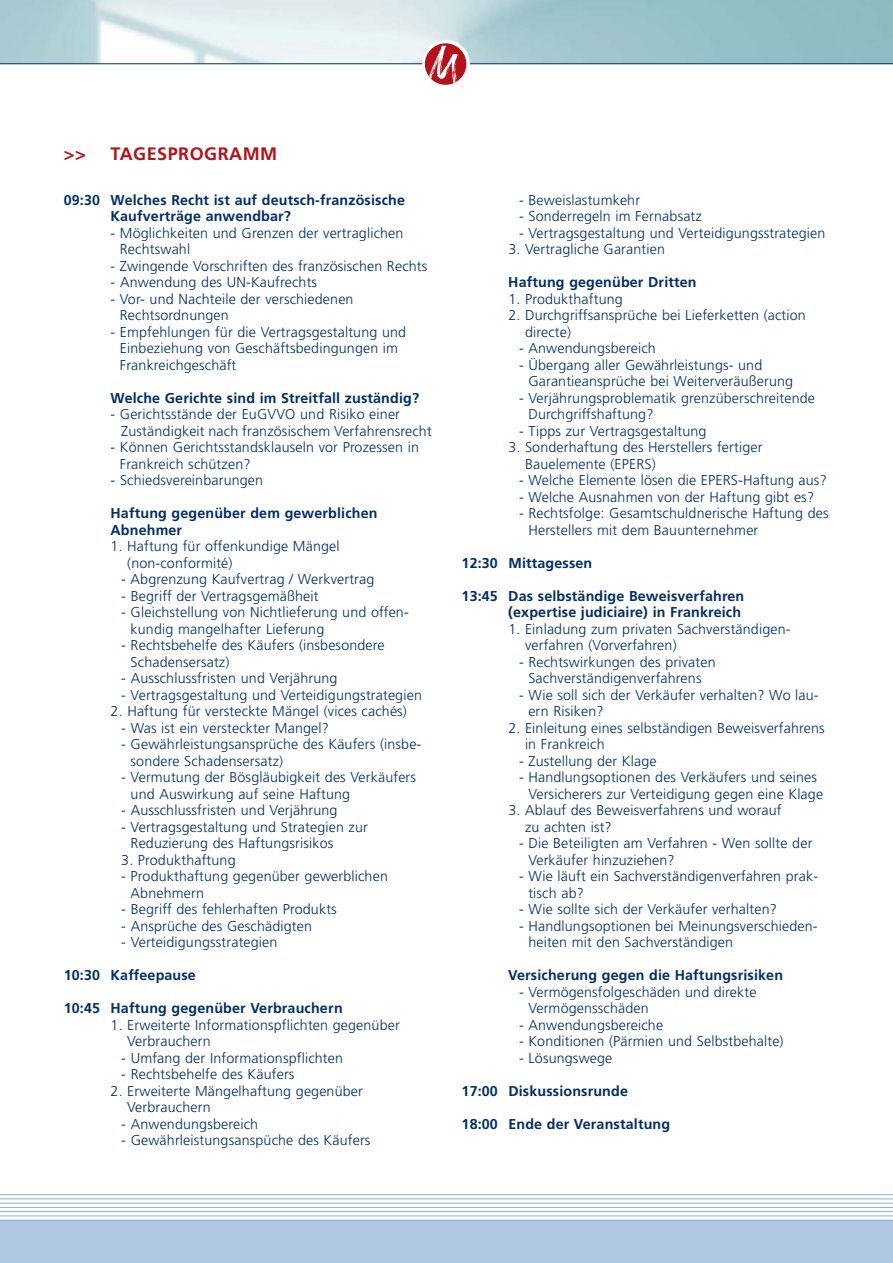
<style>
.page{position:relative;width:893px;height:1263px;background:#fff}
.page>*{position:absolute;margin:0;border:0;box-sizing:border-box;transform-origin:0 0}
.t1{font:700 18px "Frutiger";letter-spacing:.03em;color:#b5111a}
.t2{font:300 14.25px/16.5px "Frutiger";letter-spacing:.01em;color:#002d6a}
.t3{font:700 14.25px/16.5px "Frutiger";letter-spacing:.01em;color:#002d6a}
</style>
<div class="page">
<div style="left:0;top:1220px;width:892px;height:43px;background:#b0c7e1"></div>
<img style="left:0;top:0;width:892px;height:64px">
<hr style="left:0;top:64px;width:892px;height:1px;background:#002d6a">
<div style="left:422px;top:40px;width:48px;height:48px;background:#fff;border-radius:50%"></div>
<div style="left:425px;top:43px;width:41px;height:42px;background:#b5111a;border-radius:50%"></div>
<img style="left:425px;top:44px;width:37px;height:41px">
<hr style="left:0;top:1194px;width:892px;height:1px;background:#8aafd4">
<hr style="left:0;top:1199px;width:892px;height:1px;background:#8aafd4">
<hr style="left:0;top:1203px;width:892px;height:1px;background:#8aafd4">
<hr style="left:0;top:1207px;width:892px;height:1px;background:#8aafd4">
<hr style="left:0;top:1211px;width:892px;height:1px;background:#8aafd4">
<hr style="left:0;top:1216px;width:892px;height:1px;background:#8aafd4">
<hr style="left:0;top:1220px;width:892px;height:1px;background:#8aafd4">
<p class="t1" style="left:64px;top:147px;width:24px">&gt;&gt;</p>
<p class="t1" style="left:111px;top:147px;width:168px">TAGESPROGRAMM</p>
<p class="t3" style="left:110px;top:193px;width:296px;text-indent:-47px">09:30 Welches Recht ist auf deutsch-französische<br>Kaufverträge anwendbar?</p>
<p class="t2" style="left:120px;top:226px;width:285px;text-indent:-9px">- Möglichkeiten und Grenzen der vertraglichen<br>Rechtswahl</p>
<p class="t2" style="left:111px;top:259px;width:318px">- Zwingende Vorschriften des französischen Rechts</p>
<p class="t2" style="left:111px;top:275px;width:208px">- Anwendung des UN-Kaufrechts</p>
<p class="t2" style="left:120px;top:292px;width:235px;text-indent:-9px">- Vor- und Nachteile der verschiedenen<br>Rechtsordnungen</p>
<p class="t2" style="left:120px;top:325px;width:288px;text-indent:-9px">- Empfehlungen für die Vertragsgestaltung und<br>Einbeziehung von Geschäftsbedingungen im<br>Frankreichgeschäft</p>
<p class="t3" style="left:110px;top:391px;width:310px">Welche Gerichte sind im Streitfall zuständig?</p>
<p class="t2" style="left:121px;top:407px;width:312px;text-indent:-11px">- Gerichtsstände der EuGVVO und Risiko einer<br>Zuständigkeit nach französischem Verfahrensrecht</p>
<p class="t2" style="left:120px;top:440px;width:300px;text-indent:-9px">- Können Gerichtsstandsklauseln vor Prozessen in<br>Frankreich schützen?</p>
<p class="t2" style="left:111px;top:473px;width:154px">- Schiedsvereinbarungen</p>
<p class="t3" style="left:110px;top:506px;width:268px">Haftung gegenüber dem gewerblichen<br>Abnehmer</p>
<p class="t2" style="left:127px;top:539px;width:214px;text-indent:-17px">1. Haftung für offenkundige Mängel (non-conformité)</p>
<p class="t2" style="left:121px;top:572px;width:255px">- Abgrenzung Kaufvertrag / Werkvertrag</p>
<p class="t2" style="left:121px;top:589px;width:199px">- Begriff der Vertragsgemäßheit</p>
<p class="t2" style="left:131px;top:605px;width:280px;text-indent:-9px">- Gleichstellung von Nichtlieferung und offen&shy;kundig mangelhafter Lieferung</p>
<p class="t2" style="left:131px;top:638px;width:255px;text-indent:-9px">- Rechtsbehelfe des Käufers (insbesondere<br>Schadensersatz)</p>
<p class="t2" style="left:121px;top:671px;width:218px">- Ausschlussfristen und Verjährung</p>
<p class="t2" style="left:121px;top:688px;width:302px">- Vertragsgestaltung und Verteidigungstrategien</p>
<p class="t2" style="left:111px;top:704px;width:298px">2. Haftung für versteckte Mängel (vices cachés)</p>
<p class="t2" style="left:121px;top:721px;width:209px">- Was ist ein versteckter Mangel?</p>
<p class="t2" style="left:131px;top:737px;width:292px;text-indent:-9px">- Gewährleistungsansprüche des Käufers (insbe&shy;sondere Schadensersatz)</p>
<p class="t2" style="left:131px;top:770px;width:287px;text-indent:-9px">- Vermutung der Bösgläubigkeit des Verkäufers und Auswirkung auf seine Haftung</p>
<p class="t2" style="left:121px;top:803px;width:218px">- Ausschlussfristen und Verjährung</p>
<p class="t2" style="left:131px;top:820px;width:239px;text-indent:-9px">- Vertragsgestaltung und Strategien zur<br>Reduzierung des Haftungsrisikos</p>
<p class="t2" style="left:121px;top:853px;width:116px">3. Produkthaftung</p>
<p class="t2" style="left:131px;top:869px;width:259px;text-indent:-9px">- Produkthaftung gegenüber gewerblichen<br>Abnehmern</p>
<p class="t2" style="left:121px;top:902px;width:217px">- Begriff des fehlerhaften Produkts</p>
<p class="t2" style="left:121px;top:919px;width:192px">- Ansprüche des Geschädigten</p>
<p class="t2" style="left:121px;top:935px;width:158px">- Verteidigungsstrategien</p>
<p class="t3" style="left:64px;top:968px;width:134px">10:30 Kaffeepause</p>
<p class="t3" style="left:64px;top:1001px;width:280px">10:45 Haftung gegenüber Verbrauchern</p>
<p class="t2" style="left:127px;top:1018px;width:274px;text-indent:-17px">1. Erweiterte Informationspflichten gegenüber<br>Verbrauchern</p>
<p class="t2" style="left:121px;top:1051px;width:223px">- Umfang der Informationspflichten</p>
<p class="t2" style="left:121px;top:1067px;width:175px">- Rechtsbehelfe des Käufers</p>
<p class="t2" style="left:127px;top:1084px;width:237px;text-indent:-17px">2. Erweiterte Mängelhaftung gegenüber<br>Verbrauchern</p>
<p class="t2" style="left:121px;top:1117px;width:138px">- Anwendungsbereich</p>
<p class="t2" style="left:121px;top:1133px;width:251px">- Gewährleistungsanspüche des Käufers</p>
<p class="t2" style="left:519px;top:193px;width:123px">- Beweislastumkehr</p>
<p class="t2" style="left:519px;top:209px;width:184px">- Sonderregeln im Fernabsatz</p>
<p class="t2" style="left:519px;top:226px;width:308px">- Vertragsgestaltung und Verteidigungsstrategien</p>
<p class="t2" style="left:508px;top:242px;width:158px">3. Vertragliche Garantien</p>
<p class="t3" style="left:508px;top:275px;width:190px">Haftung gegenüber Dritten</p>
<p class="t2" style="left:508px;top:292px;width:116px">1. Produkthaftung</p>
<p class="t2" style="left:525px;top:308px;width:282px;text-indent:-17px">2. Durchgriffsansprüche bei Lieferketten (action directe)</p>
<p class="t2" style="left:519px;top:341px;width:138px">- Anwendungsbereich</p>
<p class="t2" style="left:528px;top:358px;width:266px;text-indent:-9px">- Übergang aller Gewährleistungs- und<br>Garantieansprüche bei Weiterveräußerung</p>
<p class="t2" style="left:528px;top:391px;width:288px;text-indent:-9px">- Verjährungsproblematik grenzüberschreitende<br>Durchgriffshaftung?</p>
<p class="t2" style="left:519px;top:424px;width:189px">- Tipps zur Vertragsgestaltung</p>
<p class="t2" style="left:525px;top:440px;width:239px;text-indent:-17px">3. Sonderhaftung des Herstellers fertiger<br>Bauelemente (EPERS)</p>
<p class="t2" style="left:519px;top:473px;width:309px">- Welche Elemente lösen die EPERS-Haftung aus?</p>
<p class="t2" style="left:519px;top:490px;width:296px">- Welche Ausnahmen von der Haftung gibt es?</p>
<p class="t2" style="left:528px;top:506px;width:302px;text-indent:-9px">- Rechtsfolge: Gesamtschuldnerische Haftung des<br>Herstellers mit dem Bauunternehmer</p>
<p class="t3" style="left:461px;top:556px;width:132px">12:30 Mittagessen</p>
<p class="t3" style="left:461px;top:589px;width:284px;text-align:right">13:45 Das selbständige Beweisverfahren (expertise judiciaire) in Frankreich</p>
<p class="t2" style="left:525px;top:622px;width:267px;text-indent:-17px">1. Einladung zum privaten Sachverständigen&shy;verfahren (Vorverfahren)</p>
<p class="t2" style="left:519px;top:655px;width:198px;text-align:center">- Rechtswirkungen des privaten<br>Sachverständigenverfahrens</p>
<p class="t2" style="left:528px;top:688px;width:292px;text-indent:-9px">- Wie soll sich der Verkäufer verhalten? Wo lau&shy;ern Risiken?</p>
<p class="t2" style="left:525px;top:721px;width:301px;text-indent:-17px">2. Einleitung eines selbständigen Beweisverfahrens in Frankreich</p>
<p class="t2" style="left:519px;top:754px;width:139px">- Zustellung der Klage</p>
<p class="t2" style="left:528px;top:770px;width:296px;text-indent:-9px">- Handlungsoptionen des Verkäufers und seines<br>Versicherers zur Verteidigung gegen eine Klage</p>
<p class="t2" style="left:525px;top:803px;width:258px;text-indent:-17px">3. Ablauf des Beweisverfahrens und worauf zu achten ist?</p>
<p class="t2" style="left:528px;top:836px;width:285px;text-indent:-9px">- Die Beteiligten am Verfahren - Wen sollte der<br>Verkäufer hinzuziehen?</p>
<p class="t2" style="left:528px;top:869px;width:291px;text-indent:-9px">- Wie läuft ein Sachverständigenverfahren prak&shy;tisch ab?</p>
<p class="t2" style="left:519px;top:902px;width:259px">- Wie sollte sich der Verkäufer verhalten?</p>
<p class="t2" style="left:528px;top:919px;width:291px;text-indent:-9px">- Handlungsoptionen bei Meinungsverschieden&shy;heiten mit den Sachverständigen</p>
<p class="t3" style="left:508px;top:968px;width:276px">Versicherung gegen die Haftungsrisiken</p>
<p class="t2" style="left:528px;top:985px;width:230px;text-indent:-9px">- Vermögensfolgeschäden und direkte<br>Vermögensschäden</p>
<p class="t2" style="left:519px;top:1018px;width:146px">- Anwendungsbereiche</p>
<p class="t2" style="left:519px;top:1034px;width:266px">- Konditionen (Pärmien und Selbstbehalte)</p>
<p class="t2" style="left:519px;top:1051px;width:95px">- Lösungswege</p>
<p class="t3" style="left:461px;top:1084px;width:168px">17:00 Diskussionsrunde</p>
<p class="t3" style="left:461px;top:1117px;width:210px">18:00 Ende der Veranstaltung</p>
</div>
